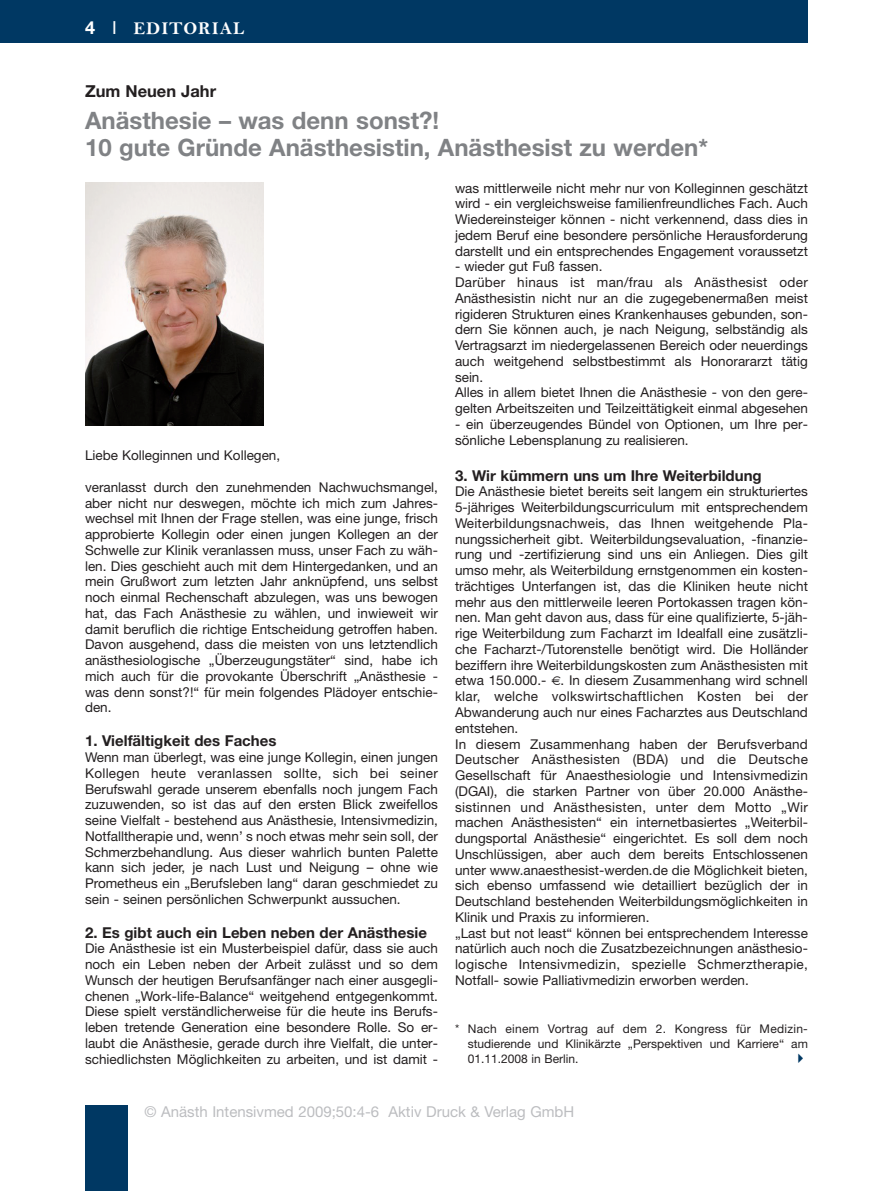
<style>
.page{position:relative;width:893px;height:1191px;background:#fff}
.page>*{position:absolute;margin:0;border:0;box-sizing:border-box;transform-origin:0 0}
.t1{font:700 24px/27.6px "Helvetica Neue";color:#808285}
.t2{font:18px "Bell MT Bold";letter-spacing:.055em;color:#fff}
.t3{font:700 16.5px "Helvetica Neue";color:#231f20}
.t4{font:700 15px "Helvetica Neue";color:#231f20}
.t5{font:15px "Helvetica Neue";color:#bcbdc0}
.t6{font:13.5px/15.8px "Helvetica Neue";color:#231f20;text-align:justify}
.t7{font:12px/15px "Helvetica Neue";color:#231f20;text-align:justify}
.s1{font-family:"Helvetica Neue";font-weight:700}
.s2{font-family:"Helvetica Neue"}
</style>
<div class="page">
<div style="left:0;top:0;width:808px;height:43px;background:#003863"></div>
<div style="left:85px;top:1106px;width:43px;height:85px;background:#003863"></div>
<img style="left:85px;top:183px;width:179px;height:242px">
<h2 class="t2" style="left:85px;top:17px;width:161px"><span class="s1">4</span> <span class="s2">I</span> EDITORIAL</h2>
<p class="t3" style="left:85px;top:85px;width:133px">Zum Neuen Jahr</p>
<h1 class="t1" style="left:85px;top:109px;width:625px">Anästhesie – was denn sonst?!<br>10 gute Gründe Anästhesistin, Anästhesist zu werden*</h1>
<p class="t6" style="left:85px;top:449px;width:197px">Liebe Kolleginnen und Kollegen,</p>
<p class="t6" style="left:85px;top:480px;width:354px">veranlasst durch den zunehmenden Nach wuchs mangel, aber nicht nur deswegen, möchte ich mich zum Jahres - wechsel mit Ihnen der Frage stellen, was eine junge, frisch approbierte Kollegin oder einen jungen Kollegen an der Schwelle zur Klinik veranlassen muss, unser Fach zu wäh&shy;len. Dies geschieht auch mit dem Hintergedanken, und an mein Grußwort zum letzten Jahr anknüpfend, uns selbst noch einmal Rechenschaft abzulegen, was uns bewogen hat, das Fach Anästhesie zu wählen, und inwieweit wir damit beruflich die richtige Entscheidung getroffen haben.<br>Davon ausgehend, dass die meisten von uns letztendlich anästhesiologische „Überzeugungstäter“ sind, habe ich mich auch für die provokante Überschrift „Anästhesie - was denn sonst?!“ für mein folgendes Plädoyer entschie&shy;den.</p>
<p class="t4" style="left:85px;top:735px;width:193px">1. Vielfältigkeit des Faches</p>
<p class="t6" style="left:85px;top:750px;width:354px">Wenn man überlegt, was eine junge Kollegin, einen jungen Kollegen heute veranlassen sollte, sich bei seiner Berufswahl gerade unserem ebenfalls noch jungem Fach zuzuwenden, so ist das auf den ersten Blick zweifellos seine Vielfalt - bestehend aus Anästhesie, Intensivmedizin, Notfalltherapie und, wenn’ s noch etwas mehr sein soll, der Schmerzbehandlung. Aus dieser wahrlich bunten Palette kann sich jeder, je nach Lust und Neigung – ohne wie Prometheus ein „Berufsleben lang“ daran geschmiedet zu sein - seinen persönlichen Schwerpunkt aussuchen.</p>
<p class="t4" style="left:85px;top:927px;width:343px">2. Es gibt auch ein Leben neben der Anästhesie</p>
<p class="t6" style="left:85px;top:942px;width:354px">Die Anästhesie ist ein Musterbeispiel dafür, dass sie auch noch ein Leben neben der Arbeit zulässt und so dem Wunsch der heutigen Berufsanfänger nach einer ausgegli&shy;chenen „Work-life-Balance“ weitgehend entgegenkommt.<br>Diese spielt verständlicherweise für die heute ins Berufs - leben tretende Generation eine besondere Rolle. So er - laubt die Anästhesie, gerade durch ihre Vielfalt, die unter&shy;schiedlichsten Möglichkeiten zu arbeiten, und ist damit -</p>
<p class="t6" style="left:455px;top:181px;width:354px">was mittlerweile nicht mehr nur von Kolleginnen geschätzt wird - ein vergleichsweise familienfreundliches Fach. Auch Wieder einsteiger können - nicht verkennend, dass dies in jedem Beruf eine besondere persönliche Herausforderung darstellt und ein entsprechendes Engagement voraussetzt</p>
<p class="t6" style="left:455px;top:260px;width:354px;text-align:left">- wieder gut Fuß fassen.<br>Darüber hinaus ist man/frau als Anästhesist oder Anästhesistin nicht nur an die zugegebenermaßen meist rigideren Strukturen eines Krankenhauses gebunden, son&shy;dern Sie können auch, je nach Neigung, selbständig als Vertragsarzt im niedergelassenen Bereich oder neuerdings auch weitgehend selbstbestimmt als Honorararzt tätig sein.<br>Alles in allem bietet Ihnen die Anästhesie - von den gere&shy;gelten Arbeitszeiten und Teilzeittätigkeit einmal abgesehen</p>
<p class="t6" style="left:455px;top:417px;width:354px">- ein überzeugendes Bündel von Optionen, um Ihre per&shy;sönliche Lebensplanung zu realisieren.</p>
<p class="t4" style="left:455px;top:470px;width:308px">3. Wir kümmern uns um Ihre Weiterbildung</p>
<p class="t6" style="left:455px;top:485px;width:354px;text-align:left">Die Anästhesie bietet bereits seit langem ein strukturiertes 5-jähriges Weiterbildungscurriculum mit entsprechendem Weiterbildungsnachweis, das Ihnen weitgehende Pla - nungs sicherheit gibt. Weiterbildungsevaluation, -finanzie&shy;rung und -zertifizierung sind uns ein Anliegen. Dies gilt umso mehr, als Weiterbildung ernstgenommen ein kosten - trächtiges Unterfangen ist, das die Kliniken heute nicht mehr aus den mittlerweile leeren Portokassen tragen kön&shy;nen. Man geht davon aus, dass für eine qualifizierte, 5-jäh&shy;rige Weiterbildung zum Facharzt im Idealfall eine zusätzli&shy;che Facharzt-/Tutorenstelle benötigt wird. Die Holländer beziffern ihre Weiterbildungskosten zum Anästhesisten mit etwa 150.000.- . In diesem Zusammenhang wird schnell klar, welche volkswirtschaftlichen Kosten bei der Abwanderung auch nur eines Facharztes aus Deutschland entstehen.<br>In diesem Zusammenhang haben der Berufsverband Deutscher Anästhesisten (BDA) und die Deutsche Gesellschaft für Anaesthesiologie und Intensivmedizin (DGAI), die starken Partner von über 20.000 Anästhe - sistinnen und Anästhesisten, unter dem Motto „Wir machen Anästhesisten“ ein internetbasiertes „Weiterbil - dungsportal Anästhesie“ eingerichtet. Es soll dem noch Unschlüssigen, aber auch dem bereits Entschlossenen unter www.anaesthesist-werden.de die Möglichkeit bieten, sich ebenso umfassend wie detailliert bezüglich der in Deutschland bestehenden Weiterbildungsmöglichkeiten in Klinik und Praxis zu informieren.<br>„Last but not least“ können bei entsprechendem Interesse natürlich auch noch die Zusatzbezeichnungen anästhesio&shy;logische Intensivmedizin, spezielle Schmerztherapie, Notfall- sowie Palliativmedizin erworben werden.</p>
<p class="t7" style="left:468px;top:1022px;width:342px;text-indent:-13px">* Nach einem Vortrag auf dem 2. Kon gress für Medizin - studierende und Klinikärzte „Perspektiven und Karriere“ am 01.11.2008 in Berlin.</p>
<p class="t5" style="left:145px;top:1106px;width:431px">© Anästh Intensivmed 2009;50:4-6 Aktiv Druck &amp; Verlag GmbH</p>
</div>
